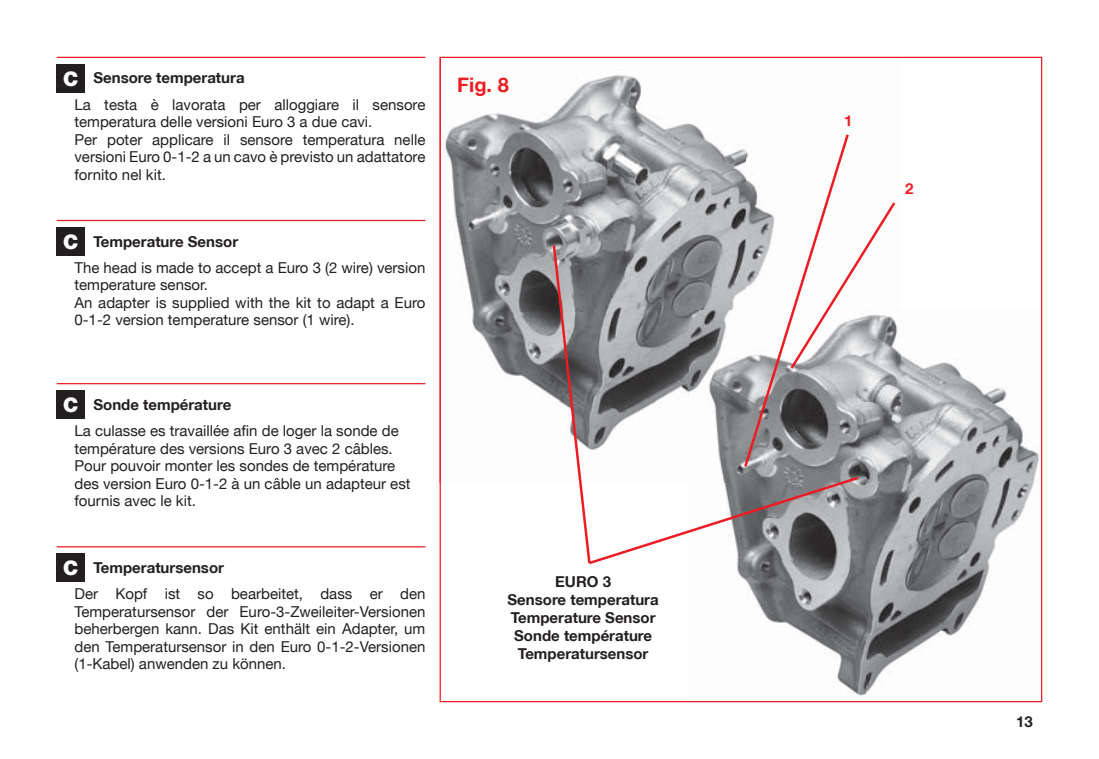
<style>
.page{position:relative;width:1099px;height:759px;background:#fff}
.page>*{position:absolute;margin:0;border:0;box-sizing:border-box;transform-origin:0 0}
.t1{font:700 20px "Helvetica Neue LT";color:#ed1c24}
.t2{font:15px/17.5px "Helvetica Neue LT";color:#231f20}
.t3{font:700 15px/18px "Helvetica Neue LT";color:#231f20;text-align:center}
.t4{font:700 15px "Helvetica Neue LT";color:#ed1c24}
.s1{font-weight:900;font-size:20px;color:#fff}
.s2{font-weight:700}
</style>
<div class="page">
<div style="left:57px;top:64px;width:28px;height:28px;background:#231f20"></div>
<hr style="left:57px;top:57px;width:368px;height:1px;background:#ed1c24">
<hr style="left:57px;top:220px;width:368px;height:1px;background:#ed1c24">
<div style="left:57px;top:227px;width:28px;height:28px;background:#231f20"></div>
<hr style="left:57px;top:383px;width:368px;height:1px;background:#ed1c24">
<hr style="left:57px;top:546px;width:368px;height:1px;background:#ed1c24">
<div style="left:57px;top:390px;width:28px;height:28px;background:#231f20"></div>
<div style="left:57px;top:553px;width:28px;height:28px;background:#231f20"></div>
<svg style="left:439px;top:57px;width:603px;height:645px"></svg>
<img style="left:444px;top:143px;width:456px;height:169px">
<img style="left:444px;top:312px;width:107px;height:171px">
<img style="left:439px;top:57px;width:461px;height:86px">
<img style="left:439px;top:142px;width:5px;height:341px">
<img style="left:865px;top:310px;width:175px;height:390px">
<img style="left:689px;top:566px;width:176px;height:134px">
<svg style="left:742px;top:132px;width:108px;height:67px"></svg>
<svg style="left:551px;top:199px;width:346px;height:367px"></svg>
<p class="t2" style="left:74px;top:66px;width:352px;line-height:26.2px;text-indent:-11px"><span class="s1">C</span> <span class="s2">Sensore temperatura<br></span>La testa è lavorata per alloggiare il sensore</p>
<p class="t2" style="left:74px;top:114px;width:352px">temperatura delle versioni Euro 3 a due cavi.<br>Per poter applicare il sensore temperatura nelle versioni Euro 0-1-2 a un cavo è previsto un adattatore fornito nel kit.</p>
<p class="t2" style="left:74px;top:229px;width:352px;line-height:26.2px;text-indent:-11px"><span class="s1">C</span> <span class="s2">Temperature Sensor<br></span>The head is made to accept a Euro 3 (2 wire) version</p>
<p class="t2" style="left:74px;top:277px;width:352px">temperature sensor.<br>An adapter is supplied with the kit to adapt a Euro<br>0-1-2 version temperature sensor (1 wire).</p>
<p class="t2" style="left:74px;top:392px;width:326px;line-height:26.2px;text-indent:-11px"><span class="s1">C</span> <span class="s2">Sonde température<br></span>La culasse es travaillée afin de loger la sonde de</p>
<p class="t2" style="left:74px;top:440px;width:337px">température des versions Euro 3 avec 2 câbles.<br>Pour pouvoir monter les sondes de température des version Euro 0-1-2 à un câble un adapteur est fournis avec le kit.</p>
<p class="t2" style="left:74px;top:555px;width:352px;line-height:26.2px;text-indent:-11px"><span class="s1">C</span> <span class="s2">Temperatursensor<br></span>Der Kopf ist so bearbeitet, dass er den</p>
<p class="t2" style="left:74px;top:603px;width:352px;text-align:justify">Temperatursensor der Euro-3-Zweileiter-Versionen beherbergen kann. Das Kit enthält ein Adapter, um den Temperatursensor in den Euro 0-1-2-Versionen (1-Kabel) anwenden zu können.</p>
<h1 class="t1" style="left:457px;top:78px;width:53px">Fig. 8</h1>
<p class="t3" style="left:507px;top:573px;width:153px">EURO 3<br>Sensore temperatura<br>Temperature Sensor<br>Sonde température<br>Temperatursensor</p>
<p class="t4" style="left:844px;top:115px;width:10px">1</p>
<p class="t4" style="left:905px;top:183px;width:10px">2</p>
<p class="t3" style="left:1016px;top:714px;width:18px">13</p>
</div>
